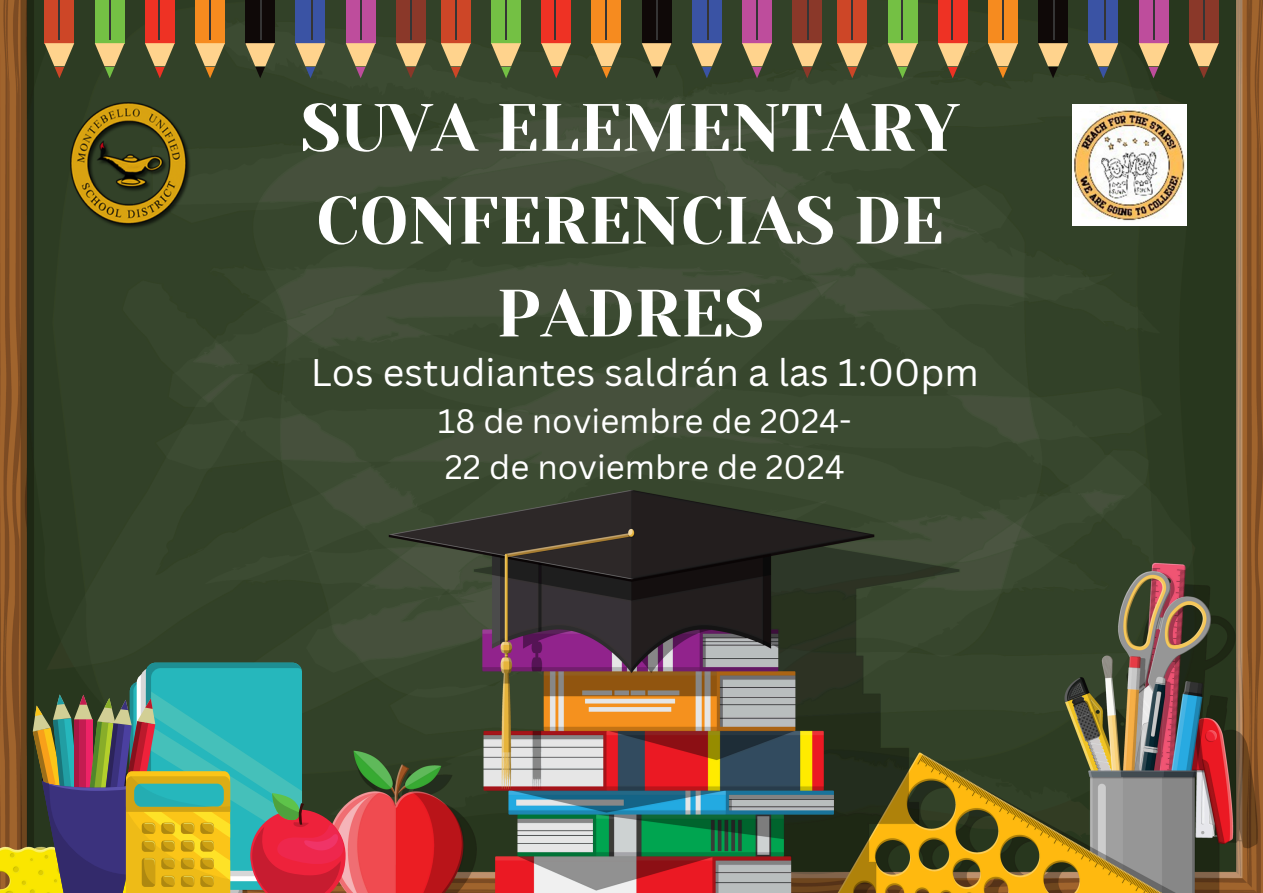
<style>
.page{position:relative;width:1263px;height:893px;background:#fff}
.page>*{position:absolute;margin:0;border:0;box-sizing:border-box;transform-origin:0 0}
.t1{font:66.68px/92.8px "Yeseva One";color:#fff;text-align:center}
.t2{font:37.5px "Canva Sans";color:#fff}
.t3{font:33px "Canva Sans";color:#fff}
</style>
<div class="page">
<img style="left:0;top:0;width:1263px;height:893px">
<svg style="left:33px;top:662px;width:317px;height:231px"></svg>
<div style="left:45px;top:0;width:29px;height:43px;background:#cd4627"></div>
<div style="left:95px;top:0;width:30px;height:43px;background:#74c044"></div>
<div style="left:145px;top:0;width:30px;height:43px;background:#ee3224"></div>
<div style="left:195px;top:0;width:30px;height:43px;background:#f68b1f"></div>
<div style="left:245px;top:0;width:30px;height:43px;background:#0f0908"></div>
<div style="left:296px;top:0;width:29px;height:43px;background:#3a53a4"></div>
<div style="left:346px;top:0;width:29px;height:43px;background:#be4d9c"></div>
<div style="left:396px;top:0;width:30px;height:43px;background:#8a3829"></div>
<svg style="left:45px;top:43px;width:29px;height:35px"></svg>
<svg style="left:95px;top:43px;width:30px;height:35px"></svg>
<svg style="left:145px;top:43px;width:30px;height:35px"></svg>
<svg style="left:195px;top:43px;width:30px;height:35px"></svg>
<svg style="left:245px;top:43px;width:30px;height:35px"></svg>
<svg style="left:296px;top:43px;width:29px;height:35px"></svg>
<svg style="left:346px;top:43px;width:29px;height:35px"></svg>
<svg style="left:396px;top:43px;width:30px;height:35px"></svg>
<hr style="left:59px;top:0;width:1px;height:40px;background:#353535">
<hr style="left:109px;top:0;width:2px;height:40px;background:#353535">
<hr style="left:158px;top:0;width:2px;height:40px;background:#353535">
<hr style="left:209px;top:0;width:2px;height:40px;background:#353535">
<hr style="left:260px;top:0;width:2px;height:40px;background:#353535">
<hr style="left:311px;top:0;width:2px;height:40px;background:#353535">
<hr style="left:360px;top:0;width:2px;height:40px;background:#353535">
<hr style="left:410px;top:0;width:2px;height:40px;background:#353535">
<div style="left:441px;top:0;width:30px;height:43px;background:#cd4627"></div>
<div style="left:491px;top:0;width:30px;height:43px;background:#74c044"></div>
<div style="left:541px;top:0;width:30px;height:43px;background:#ee3224"></div>
<div style="left:592px;top:0;width:29px;height:43px;background:#f68b1f"></div>
<div style="left:642px;top:0;width:29px;height:43px;background:#0f0908"></div>
<div style="left:692px;top:0;width:30px;height:43px;background:#3a53a4"></div>
<div style="left:742px;top:0;width:30px;height:43px;background:#be4d9c"></div>
<div style="left:792px;top:0;width:30px;height:43px;background:#8a3829"></div>
<svg style="left:441px;top:43px;width:30px;height:35px"></svg>
<svg style="left:491px;top:43px;width:30px;height:35px"></svg>
<svg style="left:541px;top:43px;width:30px;height:35px"></svg>
<svg style="left:592px;top:43px;width:29px;height:35px"></svg>
<svg style="left:642px;top:43px;width:29px;height:35px"></svg>
<svg style="left:692px;top:43px;width:30px;height:35px"></svg>
<svg style="left:742px;top:43px;width:30px;height:35px"></svg>
<svg style="left:792px;top:43px;width:30px;height:35px"></svg>
<hr style="left:455px;top:0;width:2px;height:40px;background:#353535">
<hr style="left:505px;top:0;width:2px;height:40px;background:#353535">
<hr style="left:554px;top:0;width:2px;height:40px;background:#353535">
<hr style="left:605px;top:0;width:2px;height:40px;background:#353535">
<hr style="left:656px;top:0;width:2px;height:40px;background:#353535">
<hr style="left:707px;top:0;width:2px;height:40px;background:#353535">
<hr style="left:756px;top:0;width:2px;height:40px;background:#353535">
<hr style="left:807px;top:0;width:1px;height:40px;background:#353535">
<div style="left:837px;top:0;width:30px;height:43px;background:#cd4627"></div>
<div style="left:888px;top:0;width:29px;height:43px;background:#74c044"></div>
<div style="left:938px;top:0;width:29px;height:43px;background:#ee3224"></div>
<div style="left:988px;top:0;width:30px;height:43px;background:#f68b1f"></div>
<div style="left:1038px;top:0;width:30px;height:43px;background:#0f0908"></div>
<div style="left:1088px;top:0;width:30px;height:43px;background:#3a53a4"></div>
<div style="left:1138px;top:0;width:30px;height:43px;background:#be4d9c"></div>
<div style="left:1189px;top:0;width:29px;height:43px;background:#8a3829"></div>
<svg style="left:837px;top:43px;width:30px;height:35px"></svg>
<svg style="left:888px;top:43px;width:29px;height:35px"></svg>
<svg style="left:938px;top:43px;width:29px;height:35px"></svg>
<svg style="left:988px;top:43px;width:30px;height:35px"></svg>
<svg style="left:1038px;top:43px;width:30px;height:35px"></svg>
<svg style="left:1088px;top:43px;width:30px;height:35px"></svg>
<svg style="left:1138px;top:43px;width:30px;height:35px"></svg>
<svg style="left:1189px;top:43px;width:29px;height:35px"></svg>
<hr style="left:851px;top:0;width:2px;height:40px;background:#353535">
<hr style="left:901px;top:0;width:2px;height:40px;background:#353535">
<hr style="left:951px;top:0;width:1px;height:40px;background:#353535">
<hr style="left:1002px;top:0;width:1px;height:40px;background:#353535">
<hr style="left:1052px;top:0;width:2px;height:40px;background:#353535">
<hr style="left:1103px;top:0;width:2px;height:40px;background:#353535">
<hr style="left:1153px;top:0;width:1px;height:40px;background:#353535">
<hr style="left:1203px;top:0;width:2px;height:40px;background:#353535">
<img style="left:70px;top:102px;width:120px;height:126px">
<img style="left:1072px;top:105px;width:114px;height:121px">
<p class="t1" style="left:301px;top:82px;width:660px">SUVA ELEMENTARY<br>CONFERENCIAS DE<br>PADRES</p>
<h1 class="t2" style="left:311px;top:345px;width:670px">Los estudiantes saldrán a las 1:00pm</h1>
<p class="t3" style="left:438px;top:397px;width:415px">18 de noviembre de 2024-</p>
<p class="t3" style="left:445px;top:444px;width:401px">22 de noviembre de 2024</p>
</div>
